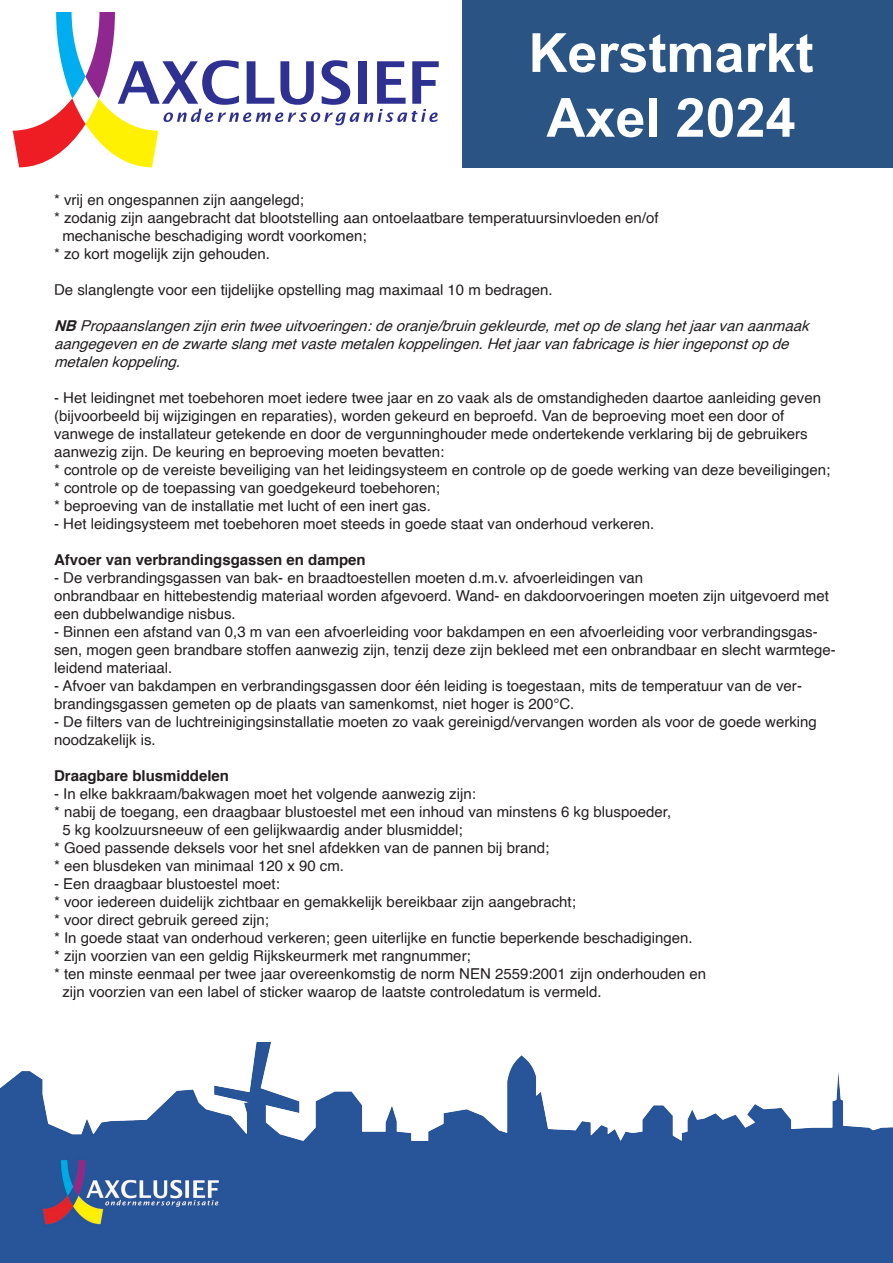
<style>
.page{position:relative;width:893px;height:1263px;background:#fff}
.page>*{position:absolute;margin:0;border:0;box-sizing:border-box;transform-origin:0 0}
.t1{font:700 54px/64.8px "Arial";color:#fff;text-align:center}
.t2{font:15px/18px "Helvetica";color:#231f20}
.t3{font:italic 15px/18px "Helvetica";color:#231f20}
.t4{font:700 15px "Helvetica";color:#231f20}
.s1{font-weight:700}
</style>
<div class="page">
<div style="left:463px;top:0;width:430px;height:167px;background:#2a5484"></div>
<svg style="left:13px;top:12px;width:426px;height:155px"></svg>
<img style="left:0;top:1042px;width:893px;height:221px">
<p class="t1" style="left:528px;top:21px;width:287px">Kerstmarkt<br>Axel 2024</p>
<p class="t2" style="left:54px;top:191px;width:252px">* vrij en ongespannen zijn aangelegd;</p>
<p class="t2" style="left:62px;top:209px;width:598px;text-indent:-8px">* zodanig zijn aangebracht dat blootstelling aan ontoelaatbare temperatuursinvloeden en/of mechanische beschadiging wordt voorkomen;</p>
<p class="t2" style="left:54px;top:245px;width:217px">* zo kort mogelijk zijn gehouden.</p>
<p class="t2" style="left:54px;top:281px;width:500px">De slanglengte voor een tijdelijke opstelling mag maximaal 10 m bedragen.</p>
<p class="t3" style="left:54px;top:317px;width:762px"><span class="s1">NB</span>Propaanslangenzijnerintweeuitvoeringen:deoranje/bruingekleurde,metopdeslanghetjaarvanaanmaak aangegevenendezwarteslangmetvastemetalenkoppelingen.Hetjaarvanfabricageishieringeponstopde metalenkoppeling.</p>
<p class="t2" style="left:54px;top:389px;width:769px">- Het leidingnet met toebehoren moet iedere twee jaar en zo vaak als de omstandigheden daartoe aanleiding geven (bijvoorbeeld bij wijzigingen en reparaties), worden gekeurd en beproefd. Van de beproeving moet een door of vanwege de installateur getekende en door de vergunninghouder mede ondertekende verklaring bij de gebruikers aanwezig zijn. De keuring en beproeving moeten bevatten:</p>
<p class="t2" style="left:54px;top:461px;width:778px">* controle op de vereiste beveiliging van het leidingsysteem en controle op de goede werking van deze beveiligingen;</p>
<p class="t2" style="left:54px;top:479px;width:388px">* controle op de toepassing van goedgekeurd toebehoren;</p>
<p class="t2" style="left:54px;top:497px;width:378px">* beproeving van de installatie met lucht of een inert gas.</p>
<p class="t2" style="left:54px;top:515px;width:602px">- Het leidingsysteem met toebehoren moet steeds in goede staat van onderhoud verkeren.</p>
<p class="t4" style="left:54px;top:548px;width:313px">Afvoer van verbrandingsgassen en dampen</p>
<p class="t2" style="left:54px;top:569px;width:591px">- De verbrandingsgassen van bak- en braadtoestellen moeten d.m.v. afvoerleidingen van</p>
<p class="t2" style="left:54px;top:587px;width:776px">onbrandbaar en hittebestendig materiaal worden afgevoerd. Wand- en dakdoorvoeringen moeten zijn uitgevoerd met een dubbelwandige nisbus.</p>
<p class="t2" style="left:54px;top:623px;width:783px">- Binnen een afstand van 0,3 m van een afvoerleiding voor bakdampen en een afvoerleiding voor verbrandingsgas&shy;sen, mogen geen brandbare stoffen aanwezig zijn, tenzij deze zijn bekleed met een onbrandbaar en slecht warmtege&shy;leidend materiaal.</p>
<p class="t2" style="left:54px;top:677px;width:749px">- Afvoer van bakdampen en verbrandingsgassen door één leiding is toegestaan, mits de temperatuur van de ver&shy;brandingsgassen gemeten op de plaats van samenkomst, niet hoger is 200°C.</p>
<p class="t2" style="left:54px;top:713px;width:764px">- De filters van de luchtreinigingsinstallatie moeten zo vaak gereinigd/vervangen worden als voor de goede werking noodzakelijk is.</p>
<p class="t4" style="left:54px;top:764px;width:177px">Draagbare blusmiddelen</p>
<p class="t2" style="left:54px;top:785px;width:423px">- In elke bakkraam/bakwagen moet het volgende aanwezig zijn:</p>
<p class="t2" style="left:62px;top:803px;width:610px;text-indent:-8px">* nabij de toegang, een draagbaar blustoestel met een inhoud van minstens 6 kg bluspoeder,<br>5 kg koolzuursneeuw of een gelijkwaardig ander blusmiddel;</p>
<p class="t2" style="left:54px;top:839px;width:497px">* Goed passende deksels voor het snel afdekken van de pannen bij brand;</p>
<p class="t2" style="left:54px;top:857px;width:292px">* een blusdeken van minimaal 120 x 90 cm.</p>
<p class="t2" style="left:54px;top:875px;width:227px">- Een draagbaar blustoestel moet:</p>
<p class="t2" style="left:54px;top:893px;width:523px">* voor iedereen duidelijk zichtbaar en gemakkelijk bereikbaar zijn aangebracht;</p>
<p class="t2" style="left:54px;top:911px;width:217px">* voor direct gebruik gereed zijn;</p>
<p class="t2" style="left:54px;top:929px;width:640px">* In goede staat van onderhoud verkeren; geen uiterlijke en functie beperkende beschadigingen.</p>
<p class="t2" style="left:54px;top:947px;width:418px">* zijn voorzien van een geldig Rijkskeurmerk met rangnummer;</p>
<p class="t2" style="left:54px;top:965px;width:653px">* ten minste eenmaal per twee jaar overeenkomstig de norm NEN 2559:2001 zijn onderhouden en</p>
<p class="t2" style="left:62px;top:983px;width:541px">zijn voorzien van een label of sticker waarop de laatste controledatum is vermeld.</p>
</div>
